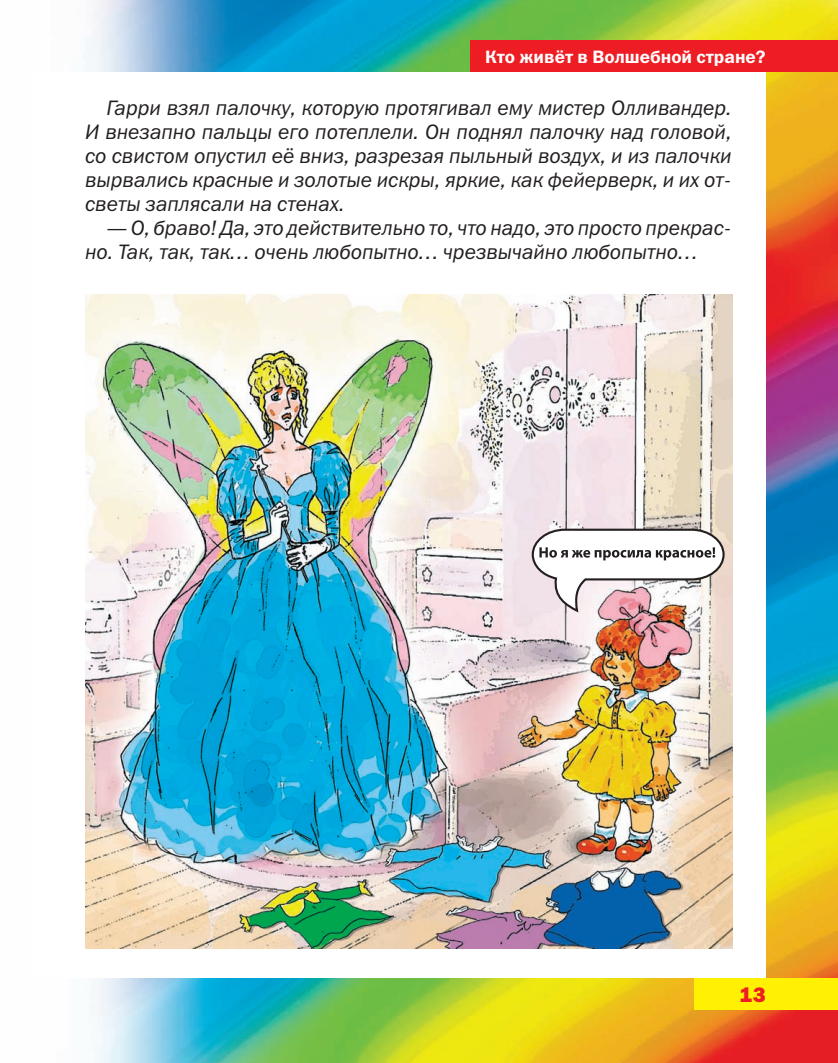
<style>
.page{position:relative;width:838px;height:1063px;background:#fff}
.page>*{position:absolute;margin:0;border:0;box-sizing:border-box;transform-origin:0 0}
.Прим_осн{font:italic 21px/24px "Franklin Gothic Book C";color:#231f20;text-align:justify}
.t1{font:21px "Franklin Gothic Heavy C";color:#ee1d23}
.heading_1{font:18px "Franklin Gothic Demi C";color:#fff}
</style>
<div class="page">
<img style="left:89px;top:0;width:749px;height:1063px">
<div style="left:34px;top:72px;width:731px;height:906px;background:#fff"></div>
<div style="left:471px;top:41px;width:367px;height:31px;background:#ee1d23"></div>
<div style="left:694px;top:978px;width:144px;height:32px;background:#fff101"></div>
<img style="left:85px;top:294px;width:647px;height:655px">
<svg style="left:531px;top:529px;width:193px;height:84px"></svg>
<p class="heading_1" style="left:485px;top:46px;width:282px">Кто живёт в Волшебной стране?</p>
<p class="Прим_осн" style="left:85px;top:95px;width:648px;text-indent:21px">Гарри взял палочку, которую протягивал ему мистер Олливандер.<br>И внезапно пальцы его потеплели. Он поднял палочку над головой, со свистом опустил её вниз, разрезая пыльный воздух, и из палочки вырвались красные и золотые искры, яркие, как фейерверк, и их от&shy;светы заплясали на стенах.</p>
<p class="Прим_осн" style="left:85px;top:215px;width:648px;text-indent:21px">— О, браво! Да, это действительно то, что надо, это просто прекрас&shy;но. Так, так, так… очень любопытно… чрезвычайно любопытно…</p>
<p class="t1" style="left:740px;top:983px;width:27px">13</p>
</div>
